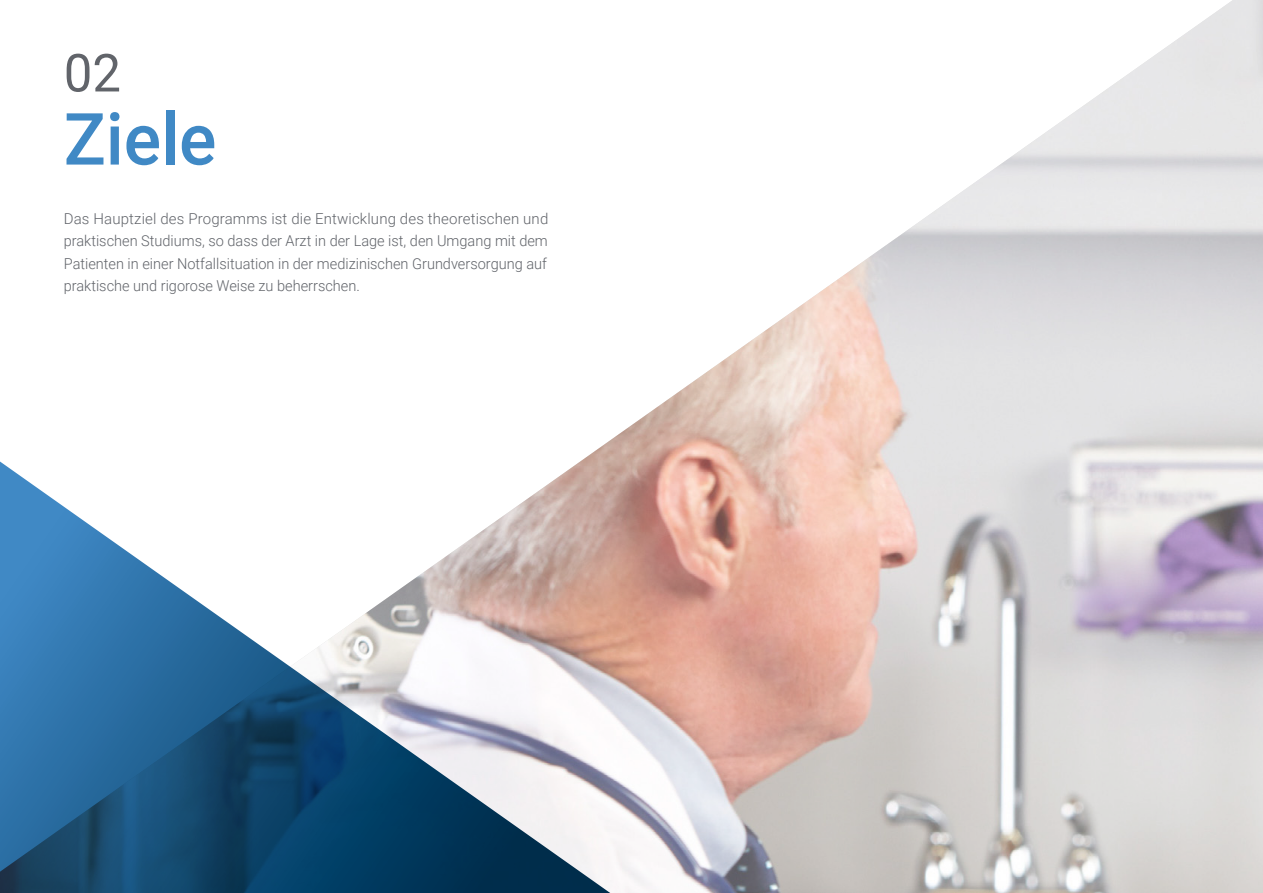
<style>
.page{position:relative;width:1263px;height:893px;background:#fff}
.page>*{position:absolute;margin:0;border:0;box-sizing:border-box;transform-origin:0 0}
.t1{font:500 72px "Roboto";color:#4089c5}
.t2{font:52.5px "Roboto";color:#61646a}
.t3{font:300 15px/22.5px "Roboto";color:#61646a;text-align:justify}
</style>
<div class="page">
<img style="left:602px;top:0;width:661px;height:893px">
<svg style="left:0;top:446px;width:640px;height:447px"></svg>
<h2 class="t2" style="left:64px;top:36px;width:59px">02</h2>
<h1 class="t1" style="left:64px;top:89px;width:154px">Ziele</h1>
<p class="t3" style="left:64px;top:207px;width:486px">Das Hauptziel des Programms ist die Entwicklung des theoretischen und praktischen Studiums, so dass der Arzt in der Lage ist, den Umgang mit dem Patienten in einer Notfallsituation in der medizinischen Grundversorgung auf praktische und rigorose Weise zu beherrschen.</p>
</div>
